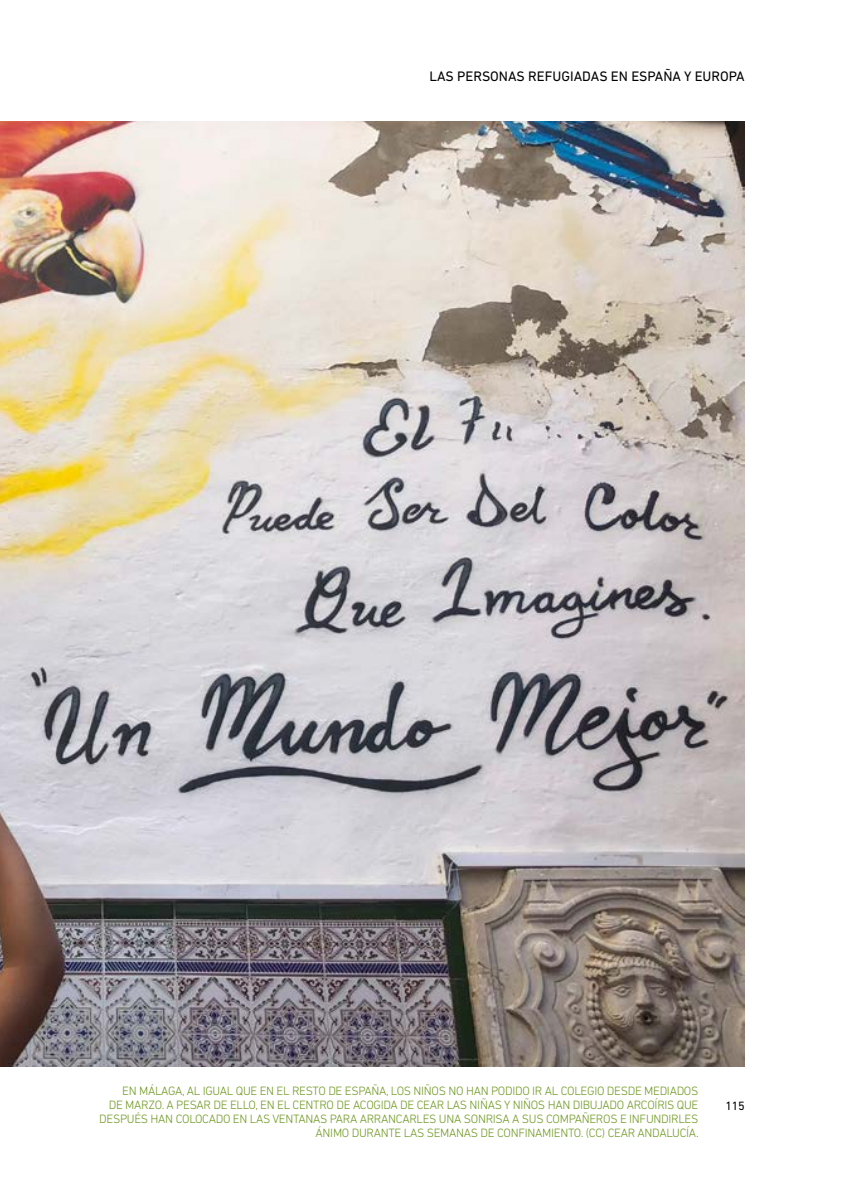
<style>
.page{position:relative;width:844px;height:1191px;background:#fff}
.page>*{position:absolute;margin:0;border:0;box-sizing:border-box;transform-origin:0 0}
.t1{font:14px "DIN Next LT Pro";color:#000}
.t2{font:300 12.25px/14px "DIN Next LT Pro";letter-spacing:-.025em;color:#6a9519;text-align:right}
.t3{font:12.25px "DIN Next LT Pro";color:#000}
</style>
<div class="page">
<img style="left:0;top:121px;width:744px;height:946px">
<p class="t1" style="left:429px;top:68px;width:316px">LAS PERSONAS REFUGIADAS EN ESPAÑA Y EUROPA</p>
<p class="t2" style="left:99px;top:1083px;width:600px">EN MÁLAGA, AL IGUAL QUE EN EL RESTO DE ESPAÑA, LOS NIÑOS NO HAN PODIDO IR AL COLEGIO DESDE MEDIADOS<br>DE MARZO. A PESAR DE ELLO, EN EL CENTRO DE ACOGIDA DE CEAR LAS NIÑAS Y NIÑOS HAN DIBUJADO ARCOÍRIS QUE DESPUÉS HAN COLOCADO EN LAS VENTANAS PARA ARRANCARLES UNA SONRISA A SUS COMPAÑEROS E INFUNDIRLES ÁNIMO DURANTE LAS SEMANAS DE CONFINAMIENTO. (CC) CEAR ANDALUCÍA.</p>
<p class="t3" style="left:725px;top:1098px;width:21px">115</p>
</div>
